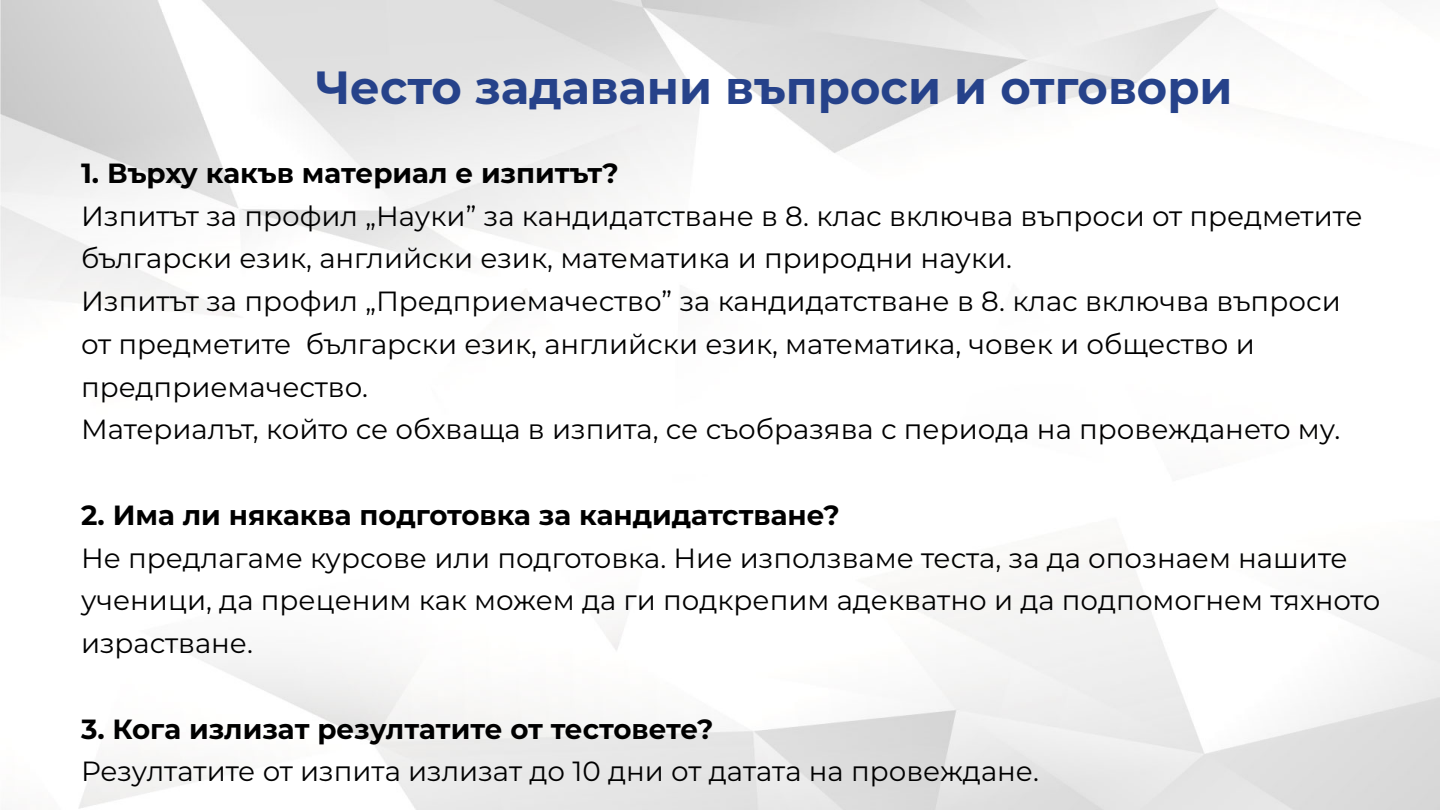
<style>
.page{position:relative;width:1440px;height:810px;background:#fff}
.page>*{position:absolute;margin:0;border:0;box-sizing:border-box;transform-origin:0 0}
.t1{font:700 46.5px "Montserrat";color:#26428a}
.t2{font:27.75px/42.8px "Montserrat";color:#000}
.t3{font:700 27.75px "Montserrat";color:#000}
</style>
<div class="page">
<h1 class="t1" style="left:315px;top:54px;width:919px">Често задавани въпроси и отговори</h1>
<p class="t3" style="left:81px;top:153px;width:539px">1. Върху какъв материал е изпитът?</p>
<p class="t2" style="left:81px;top:193px;width:1283px">Изпитът за профил „Науки” за кандидатстване в 8. клас включва въпроси от предметите български език, английски език, математика и природни науки.<br>Изпитът за профил „Предприемачество” за кандидатстване в 8. клас включва въпроси от предметите български език, английски език, математика, човек и общество и предприемачество.<br>Материалът, който се обхваща в изпита, се съобразява с периода на провеждането му.</p>
<p class="t3" style="left:81px;top:495px;width:760px">2. Има ли някаква подготовка за кандидатстване?</p>
<p class="t2" style="left:81px;top:536px;width:1301px">Не предлагаме курсове или подготовка. Ние използваме теста, за да опознаем нашите ученици, да преценим как можем да ги подкрепим адекватно и да подпомогнем тяхното израстване.</p>
<p class="t3" style="left:81px;top:709px;width:634px">3. Кога излизат резултатите от тестовете?</p>
<p class="t2" style="left:81px;top:749px;width:959px">Резултатите от изпита излизат до 10 дни от датата на провеждане.</p>
</div>
